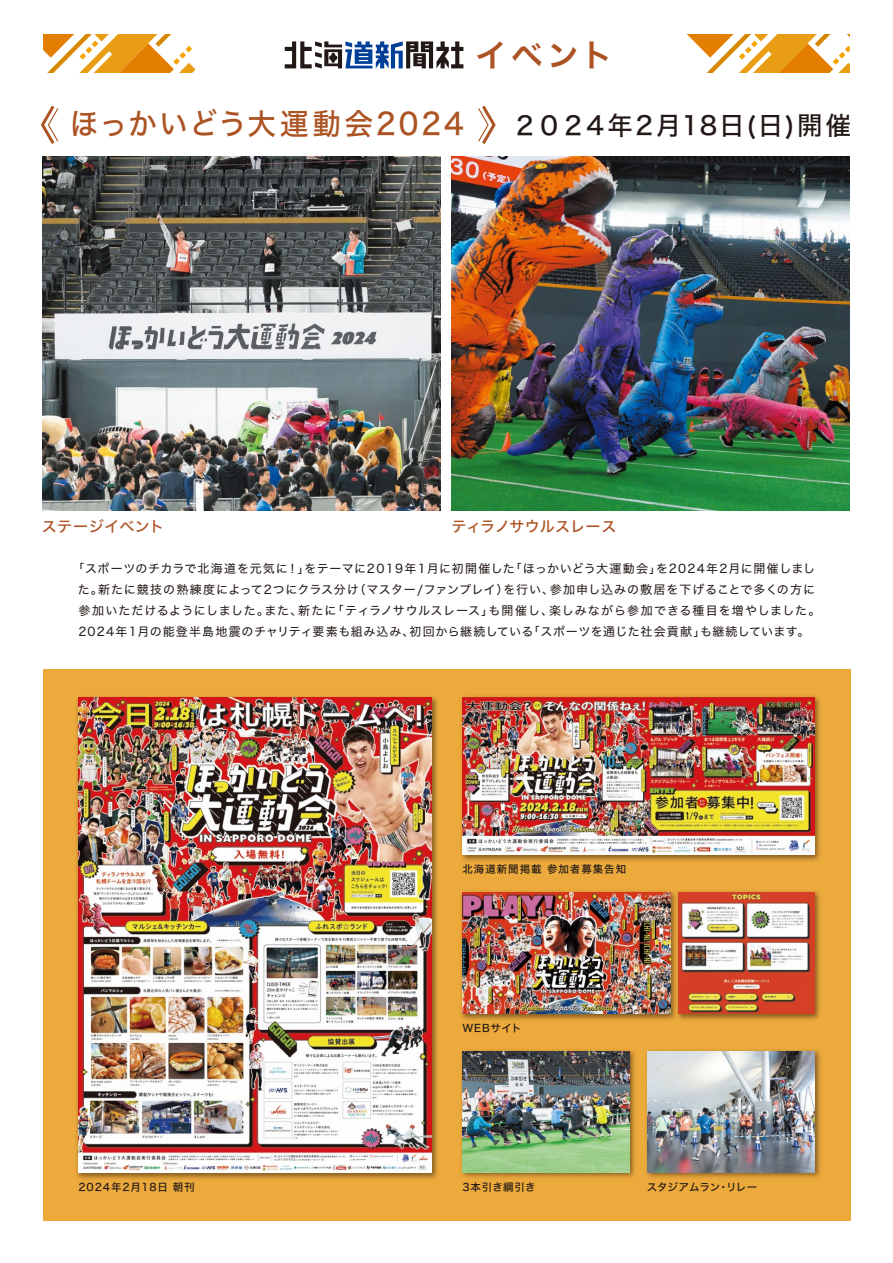
<style>
.page{position:relative;width:893px;height:1263px;background:#fff}
.page>*{position:absolute;margin:0;border:0;box-sizing:border-box;transform-origin:0 0}
.t1{font:31.5px "Hiragino Sans W6";color:#ac5323}
.t2{font:30px "Hiragino Sans W5";letter-spacing:.095em;color:#ac5323;scale:.95 1}
.t3{font:25.5px "Hiragino Sans W5";letter-spacing:.05em;color:#221815}
.t4{font:15px "Hiragino Sans W5";letter-spacing:.01em;color:#ac5323}
.t5{font:12px/21px "Hiragino Sans W4";letter-spacing:.065em;color:#221815;text-align:center}
.t6{font:10.5px "Hiragino Sans W5";letter-spacing:.09em;color:#221815}
.t7{font:10.5px "Hiragino Sans W5";letter-spacing:.005em;color:#221815}
.t8{font:10.5px "Hiragino Sans W5";letter-spacing:.05em;color:#221815}
</style>
<div class="page">
<div style="left:43px;top:669px;width:807px;height:551px;background:#ecaa3d"></div>
<img style="left:43px;top:156px;width:397px;height:355px">
<img style="left:452px;top:156px;width:397px;height:355px">
<svg style="left:40px;top:105px;width:19px;height:39px"></svg>
<svg style="left:478px;top:105px;width:18px;height:39px"></svg>
<svg style="left:285px;top:41px;width:178px;height:27px"></svg>
<svg style="left:43px;top:34px;width:153px;height:38px"></svg>
<svg style="left:687px;top:34px;width:162px;height:38px"></svg>
<img style="left:461px;top:696px;width:359px;height:165px">
<img style="left:462px;top:698px;width:353px;height:156px">
<img style="left:76px;top:696px;width:362px;height:483px">
<img style="left:78px;top:698px;width:353px;height:474px">
<img style="left:461px;top:891px;width:213px;height:129px">
<img style="left:462px;top:893px;width:208px;height:121px">
<img style="left:674px;top:891px;width:146px;height:129px">
<img style="left:678px;top:893px;width:137px;height:121px">
<img style="left:461px;top:1050px;width:174px;height:128px">
<img style="left:462px;top:1051px;width:167px;height:121px">
<img style="left:646px;top:1050px;width:175px;height:128px">
<img style="left:647px;top:1051px;width:168px;height:121px">
<h1 class="t1" style="left:475px;top:26px;width:139px">イベント</h1>
<h2 class="t2" style="left:70px;top:96px;width:416px">ほっかいどう大運動会2024</h2>
<h3 class="t3" style="left:512px;top:102px;width:341px">２０２4年2月18日(日)開催</h3>
<p class="t4" style="left:42px;top:513px;width:124px">ステージイベント</p>
<p class="t4" style="left:451px;top:513px;width:166px">ティラノサウルスレース</p>
<p class="t5" style="left:72px;top:557px;width:750px">「スポーツのチカラで北海道を元気に！」をテーマに2019年1月に初開催した「ほっかいどう大運動会」を2024年2月に開催しました。新たに競技の熟練度によって2つにクラス分け（マスター/ファンプレイ）を行い、参加申し込みの敷居を下げることで多くの方に参加いただけるようにしました。また、新たに「ティラノサウルスレース」も開催し、楽しみながら参加できる種目を増やしました。2024年1月の能登半島地震のチャリティ要素も組み込み、初回から継続している「スポーツを通じた社会貢献」も継続しています。</p>
<p class="t6" style="left:462px;top:859px;width:165px">北海道新聞掲載 参加者募集告知</p>
<p class="t6" style="left:78px;top:1177px;width:118px">2024年2月18日 朝刊</p>
<p class="t6" style="left:462px;top:1019px;width:61px">WEBサイト</p>
<p class="t8" style="left:462px;top:1177px;width:75px">3本引き綱引き</p>
<p class="t7" style="left:647px;top:1177px;width:112px">スタジアムラン・リレー</p>
</div>
